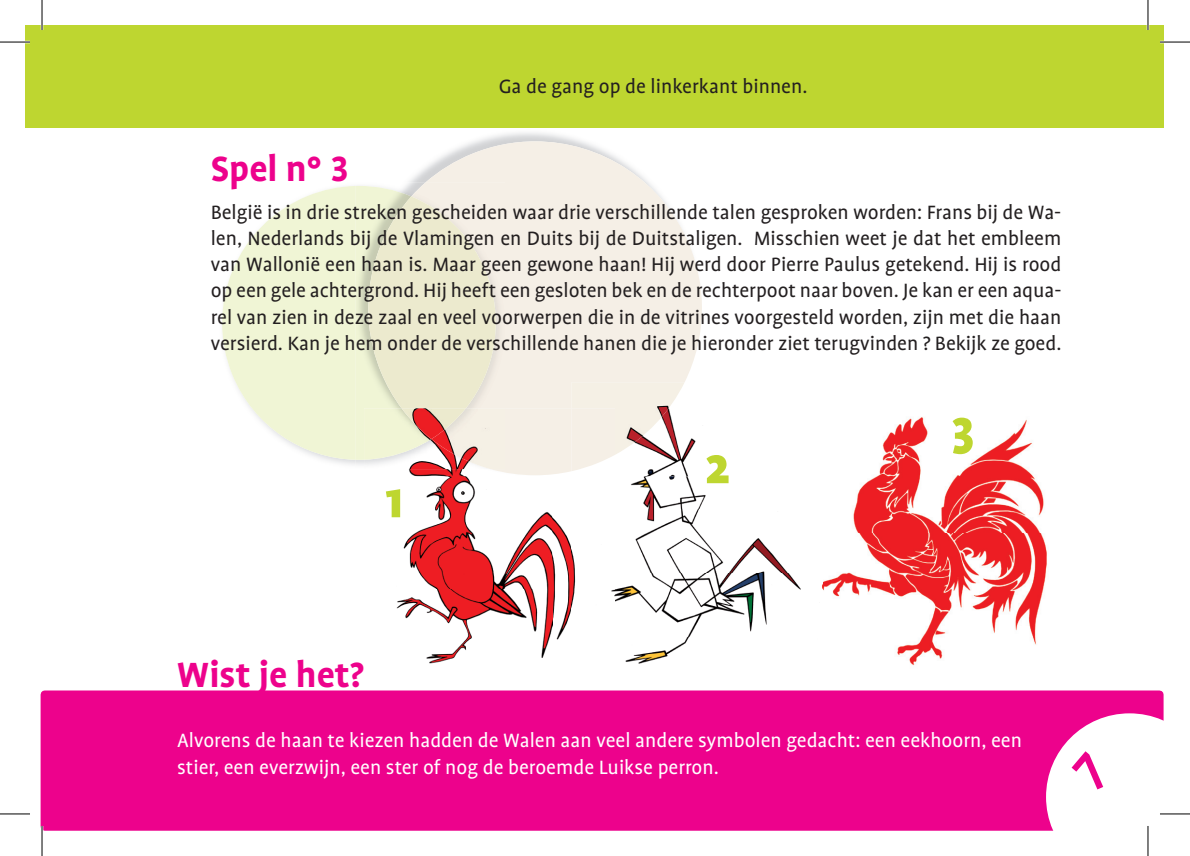
<style>
.page{position:relative;width:1190px;height:856px;background:#fff}
.page>*{position:absolute;margin:0;border:0;box-sizing:border-box;transform-origin:0 0}
.t1{font:900 54px "Profile OT";color:#bed630}
.t2{font:700 40px "Profile OT";color:#ed028c}
.t3{font:22px/26px "Profile OT";color:#231f20;text-align:justify}
.t4{font:22px/26.4px "Profile OT";color:#fff}
</style>
<div class="page">
<svg style="left:222px;top:186px;width:133px;height:273px;fill:#f0f5d5"></svg>
<img style="left:355px;top:186px;width:56px;height:273px">
<svg style="left:426px;top:141px;width:276px;height:267px;background:#f5f0e8"></svg>
<img style="left:411px;top:182px;width:94px;height:14px">
<svg style="left:356px;top:196px;width:149px;height:212px;background:#ebead1"></svg>
<div style="left:25px;top:25px;width:1138px;height:102px;background:#bed630"></div>
<img style="left:822px;top:417px;width:225px;height:249px">
<img style="left:615px;top:476px;width:186px;height:160px">
<img style="left:625px;top:636px;width:65px;height:28px">
<img style="left:615px;top:382px;width:87px;height:94px">
<img style="left:571px;top:382px;width:113px;height:72px">
<img style="left:396px;top:476px;width:175px;height:188px">
<img style="left:408px;top:469px;width:134px;height:7px">
<img style="left:364px;top:459px;width:67px;height:10px">
<img style="left:364px;top:408px;width:67px;height:51px">
<div style="left:490px;top:408px;width:81px;height:67px;background:#f5efe6"></div>
<img style="left:431px;top:408px;width:74px;height:61px">
<img style="left:401px;top:408px;width:65px;height:31px">
<img style="left:571px;top:471px;width:44px;height:138px">
<img style="left:571px;top:408px;width:44px;height:63px">
<div style="left:41px;top:690px;width:1122px;height:140px;background:#ed028c"></div>
<hr style="left:0;top:41px;width:30px;height:2px;background:#fff">
<hr style="left:1160px;top:41px;width:30px;height:2px;background:#fff">
<hr style="left:41px;top:0;width:2px;height:30px;background:#fff">
<hr style="left:41px;top:825px;width:2px;height:30px;background:#fff">
<hr style="left:1146px;top:0;width:3px;height:30px;background:#fff">
<hr style="left:0;top:42px;width:30px;height:1px;background:#000">
<hr style="left:1160px;top:42px;width:30px;height:1px;background:#000">
<hr style="left:0;top:813px;width:30px;height:1px;background:#000">
<hr style="left:1160px;top:813px;width:30px;height:1px;background:#000">
<hr style="left:42px;top:0;width:1px;height:30px;background:#000">
<hr style="left:42px;top:825px;width:1px;height:30px;background:#000">
<hr style="left:1147px;top:0;width:1px;height:30px;background:#000">
<hr style="left:1147px;top:825px;width:1px;height:30px;background:#000">
<svg style="left:1046px;top:713px;width:119px;height:117px;background:#fcdff0"></svg>
<p class="t3" style="left:499px;top:74px;width:310px">Ga de gang op de linkerkant binnen.</p>
<h2 class="t2" style="left:211px;top:146px;width:140px">Spel n° 3</h2>
<p class="t3" style="left:211px;top:200px;width:852px">België is in drie streken gescheiden waar drie verschillende talen gesproken worden: Frans bij de Wa&shy;len, Nederlands bij de Vlamingen en Duits bij de Duitstaligen. Misschien weet je dat het embleem van Wallonië een haan is. Maar geen gewone haan! Hij werd door Pierre Paulus getekend. Hij is rood op een gele achtergrond. Hij heeft een gesloten bek en de rechterpoot naar boven. Je kan er een aqua&shy;rel van zien in deze zaal en veel voorwerpen die in de vitrines voorgesteld worden, zijn met die haan versierd. Kan je hem onder de verschillende hanen die je hieronder ziet terugvinden ? Bekijk ze goed.</p>
<h1 class="t1" style="left:385px;top:470px;width:19px">1</h1>
<h1 class="t1" style="left:705px;top:436px;width:26px">2</h1>
<h1 class="t1" style="left:951px;top:398px;width:24px">3</h1>
<h2 class="t2" style="left:177px;top:652px;width:188px">Wist je het?</h2>
<p class="t4" style="left:177px;top:727px;width:846px">Alvorens de haan te kiezen hadden de Walen aan veel andere symbolen gedacht: een eekhoorn, een stier, een everzwijn, een ster of nog de beroemde Luikse perron.</p>
</div>
